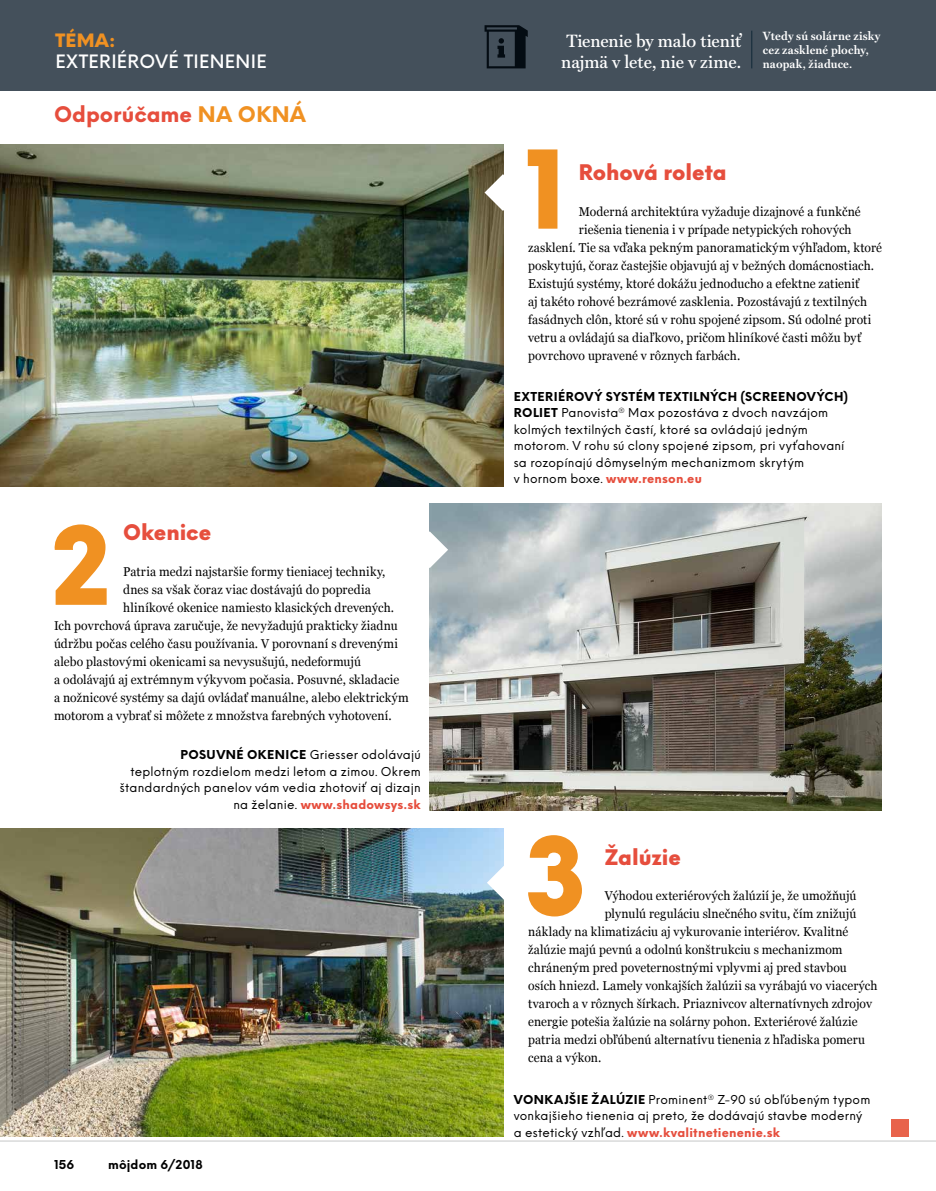
<style>
.page{position:relative;width:936px;height:1191px;background:#fff}
.page>*{position:absolute;margin:0;border:0;box-sizing:border-box;transform-origin:0 0}
.t1{font:900 105.6px "Neue Einstellung";color:#f09122}
.t2{font:900 21px "Neue Einstellung";color:#e64e3d}
.t3{font:800 21px "Neue Einstellung";color:#e64e3d}
.t4{font:600 18px/21.6px "HK Serif";letter-spacing:-.005em;color:#fff}
.t5{font:500 18px "Neue Einstellung";letter-spacing:.02em;color:#fff}
.t6{font:900 18px "Neue Einstellung";color:#f09122}
.t7{font:12.75px "Georgia";letter-spacing:.01em;color:#000;scale:.95 1}
.t8{font:12px/16.5px "Neue Einstellung";letter-spacing:.015em;color:#000}
.t9{font:700 12px/14.4px "HK Serif";letter-spacing:.015em;color:#fff}
.t10{font:700 12px "Neue Einstellung";letter-spacing:.02em;color:#000}
.t11{font:800 12px "Neue Einstellung";color:#000}
.s1{color:#f09122}
.s2{font-weight:800}
.s3{font-weight:800;color:#e64e3d}
</style>
<div class="page">
<hr style="left:0;top:1140px;width:935px;height:1px;background:#c6c7c8">
<div style="left:0;top:0;width:935px;height:90px;background:#44505b"></div>
<hr style="left:751px;top:31px;width:1px;height:37px;background:#102837">
<svg style="left:484px;top:25px;width:43px;height:43px"></svg>
<div style="left:891px;top:1120px;width:17px;height:17px;background:#e8634b"></div>
<img style="left:0;top:144px;width:503px;height:342px">
<img style="left:0;top:828px;width:503px;height:309px">
<img style="left:429px;top:503px;width:452px;height:307px">
<svg style="left:429px;top:531px;width:19px;height:37px"></svg>
<svg style="left:484px;top:174px;width:20px;height:37px"></svg>
<svg style="left:487px;top:864px;width:17px;height:37px"></svg>
<h3 class="t6" style="left:55px;top:27px;width:62px">TÉMA:</h3>
<h3 class="t5" style="left:55px;top:49px;width:213px">EXTERIÉROVÉ TIENENIE</h3>
<h2 class="t3" style="left:54px;top:100px;width:220px">ODPORÚČAME <span class="s1">NA OKNÁ</span></h2>
<h2 class="t2" style="left:123px;top:517px;width:90px">Okenice</h2>
<p class="t7" style="left:123px;top:564px;width:278px">Patria medzi najstaršie formy tieniacej techniky,</p>
<p class="t7" style="left:123px;top:582px;width:262px">dnes sa však čoraz viac dostávajú do popredia</p>
<p class="t7" style="left:123px;top:600px;width:287px">hliníkové okenice namiesto klasických drevených.</p>
<p class="t7" style="left:54px;top:618px;width:363px">Ich povrchová úprava zaručuje, že nevyžadujú prakticky žiadnu</p>
<p class="t7" style="left:54px;top:636px;width:363px">údržbu počas celého času používania. V porovnaní s drevenými</p>
<p class="t7" style="left:54px;top:654px;width:325px">alebo plastovými okenicami sa nevysušujú, nedeformujú</p>
<p class="t7" style="left:54px;top:672px;width:365px">a odolávajú aj extrémnym výkyvom počasia. Posuvné, skladacie</p>
<p class="t7" style="left:54px;top:690px;width:375px">a nožnicové systémy sa dajú ovládať manuálne, alebo elektrickým</p>
<p class="t7" style="left:54px;top:708px;width:357px">motorom a vybrať si môžete z množstva farebných vyhotovení.</p>
<h1 class="t1" style="left:51px;top:491px;width:61px">2</h1>
<p class="t8" style="left:120px;top:746px;width:302px;text-align:right"><span class="s2">VNÉ OKENICE</span> Griesser odolávajú<br>teplotným rozdielom medzi letom a zimou. Okrem štandardných panelov vám vedia zhotoviť aj dizajn na želanie. <span class="s3">WWW.SHADOWSYS.SK</span></p>
<p class="t11" style="left:180px;top:746px;width:10px">POSU</p>
<p class="t10" style="left:54px;top:1155px;width:22px">156</p>
<p class="t10" style="left:108px;top:1155px;width:96px">môjdom 6/2018</p>
<h3 class="t4" style="left:561px;top:29px;width:181px">Tienenie by malo tieniť najmä v lete, nie v zime.</h3>
<p class="t9" style="left:762px;top:28px;width:119px">Vtedy sú solárne zisky cez zasklené plochy, naopak, žiaduce.</p>
<h1 class="t1" style="left:524px;top:115px;width:42px">1</h1>
<h2 class="t2" style="left:578px;top:158px;width:149px">Rohová roleta</h2>
<p class="t7" style="left:578px;top:204px;width:298px">Moderná architektúra vyžaduje dizajnové a funkčné</p>
<p class="t7" style="left:578px;top:222px;width:289px">riešenia tienenia i v prípade netypických rohových</p>
<p class="t7" style="left:528px;top:240px;width:374px">zasklení. Tie sa vďaka pekným panoramatickým výhľadom, ktoré</p>
<p class="t7" style="left:528px;top:258px;width:366px">poskytujú, čoraz častejšie objavujú aj v bežných domácnostiach.</p>
<p class="t7" style="left:528px;top:276px;width:350px">Existujú systémy, ktoré dokážu jednoducho a efektne zatieniť</p>
<p class="t7" style="left:528px;top:294px;width:358px">aj takéto rohové bezrámové zasklenia. Pozostávajú z textilných</p>
<p class="t7" style="left:528px;top:312px;width:363px">fasádnych clôn, ktoré sú v rohu spojené zipsom. Sú odolné proti</p>
<p class="t7" style="left:528px;top:330px;width:352px">vetru a ovládajú sa diaľkovo, pričom hliníkové časti môžu byť</p>
<p class="t7" style="left:528px;top:348px;width:225px">povrchovo upravené v rôznych farbách.</p>
<p class="t8" style="left:514px;top:388px;width:336px"><span class="s2">EXTERIÉROVÝ SYSTÉM TEXTILNÝCH (SCREENOVÝCH)<br>RO LIET</span> Panovista<sup>®</sup> Max pozostáva z dvoch navzájom kolmých textilných častí, ktoré sa ovládajú jedným motorom. V rohu sú clony spojené zipsom, pri vyťahovaní sa rozopínajú dômyselným mechanizmom skrytým<br>v hornom boxe. <span class="s3">WWW.RENSON.EU</span></p>
<h1 class="t1" style="left:523px;top:801px;width:66px">3</h1>
<h2 class="t2" style="left:604px;top:842px;width:78px">Žalúzie</h2>
<p class="t7" style="left:604px;top:888px;width:266px">Výhodou exteriérových žalúzií je, že umožňujú</p>
<p class="t7" style="left:604px;top:906px;width:266px">plynulú reguláciu slnečného svitu, čím znižujú</p>
<p class="t7" style="left:528px;top:924px;width:338px">náklady na klimatizáciu aj vykurovanie interiérov. Kvalitné</p>
<p class="t7" style="left:528px;top:942px;width:332px">žalúzie majú pevnú a odolnú konštrukciu s mechanizmom</p>
<p class="t7" style="left:528px;top:960px;width:337px">chráneným pred poveternostnými vplyvmi aj pred stavbou</p>
<p class="t7" style="left:528px;top:978px;width:369px">osích hniezd. Lamely vonkajších žalúzii sa vyrábajú vo viacerých</p>
<p class="t7" style="left:528px;top:996px;width:364px">tvaroch a v rôznych šírkach. Priaznivcov alternatívnych zdrojov</p>
<p class="t7" style="left:528px;top:1014px;width:348px">energie potešia žalúzie na solárny pohon. Exteriérové žalúzie</p>
<p class="t7" style="left:528px;top:1032px;width:356px">patria medzi obľúbenú alternatívu tienenia z hľadiska pomeru</p>
<p class="t7" style="left:528px;top:1050px;width:79px">cena a výkon.</p>
<p class="t8" style="left:514px;top:1091px;width:358px"><span class="s2">VONKAJŠIE ŽALÚZIE</span> Prominent<sup>®</sup> Z-90 sú obľúbeným typom vonkajšieho tienenia aj preto, že dodávajú stavbe moderný a estetický vzhľad. <span class="s3">WWW.KVALITNETIENENIE.SK</span></p>
</div>
